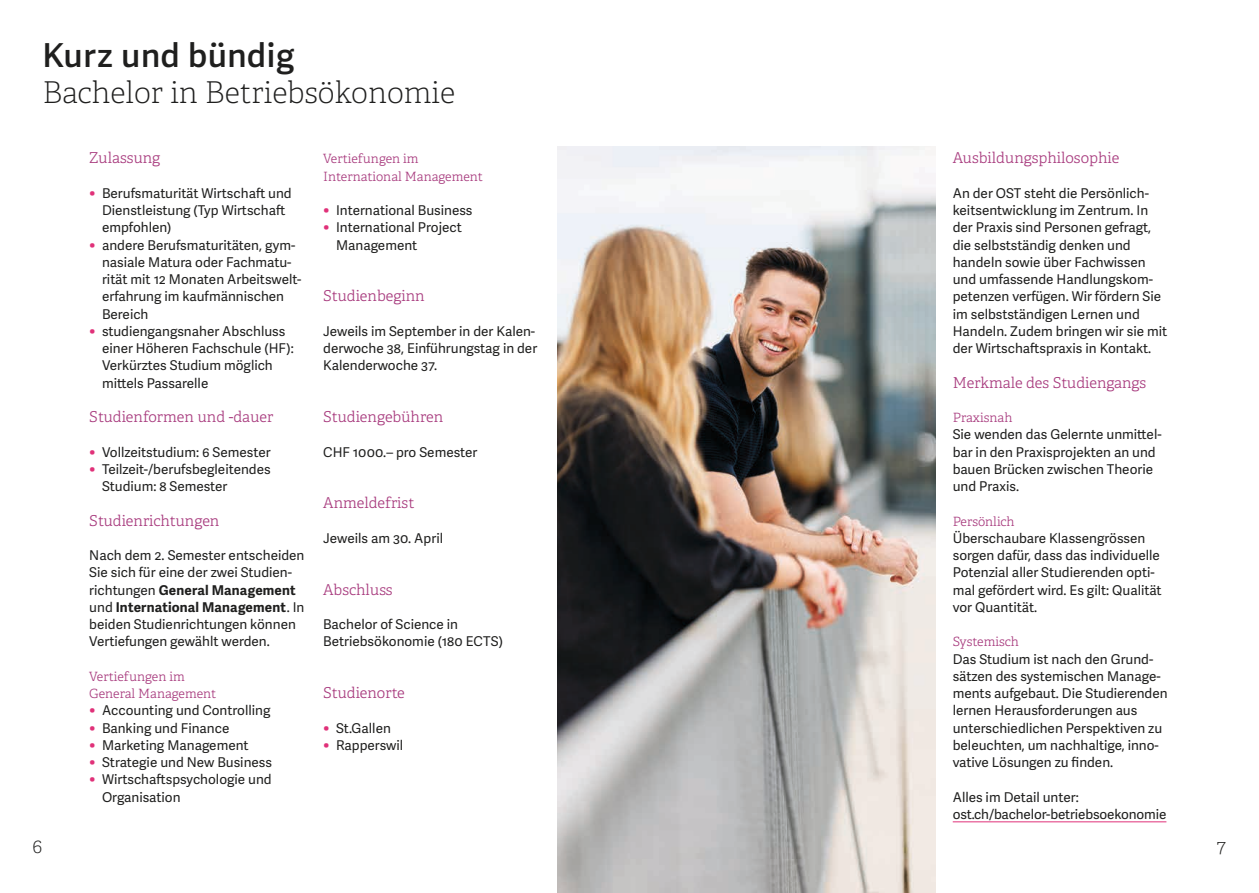
<style>
.page{position:relative;width:1259px;height:893px;background:#fff}
.page>*{position:absolute;margin:0;border:0;box-sizing:border-box;transform-origin:0 0}
.t1{font:600 33px "Adelle Sans";letter-spacing:.015em;color:#1f1f1e}
.t2{font:100 30px "Adelle";color:#1f1f1e}
.t3{font:100 19.5px "Adelle";color:#1f1f1e}
.t4{font:300 15px "Adelle";color:#a83b7e}
.t5{font:13.5px/17.2px "Adelle Sans";color:#1f1f1e}
.t6{font:300 12.75px/17.2px "Adelle";color:#a83b7e}
.s1{font-size:16.5px;color:#e03179}
.s2{font-weight:700}
</style>
<div class="page">
<hr style="left:952px;top:821px;width:214px;height:1px;background:#e03179">
<img style="left:557px;top:146px;width:378px;height:747px">
<h1 class="t1" style="left:43px;top:37px;width:253px">Kurz und bündig</h1>
<h2 class="t2" style="left:43px;top:75px;width:414px">Bachelor in Betriebsökonomie</h2>
<p class="t4" style="left:89px;top:149px;width:72px">Zulassung</p>
<p class="t5" style="left:102px;top:185px;width:191px;text-indent:-13px"><span class="s1">•</span> Berufsmaturität Wirtschaft und<br>Dienstleistung (Typ Wirtschaft empfohlen)</p>
<p class="t5" style="left:102px;top:237px;width:201px;text-indent:-13px"><span class="s1">•</span> andere Berufsmaturitäten, gym&shy;nasiale Matura oder Fachmatu&shy;rität mit 12 Monaten Arbeitswelt&shy;erfahrung im kaufmännischen<br>Bereich</p>
<p class="t5" style="left:102px;top:323px;width:193px;text-indent:-13px"><span class="s1">•</span> studiengangsnaher Abschluss einer Höheren Fachschule (HF):<br>Verkürztes Studium möglich mittels Passarelle</p>
<p class="t4" style="left:89px;top:408px;width:185px">Studienformen und -dauer</p>
<p class="t5" style="left:89px;top:444px;width:183px"><span class="s1">•</span> Vollzeitstudium: 6 Semester</p>
<p class="t5" style="left:102px;top:461px;width:170px;text-indent:-13px"><span class="s1">•</span> Teilzeit-/berufsbegleitendes<br>Studium: 8 Semester</p>
<p class="t4" style="left:89px;top:511px;width:132px">Studienrichtungen</p>
<p class="t5" style="left:89px;top:547px;width:217px">Nach dem 2. Semester entscheiden Sie sich für eine der zwei Studien&shy;richtungen <span class="s2">General Management </span>und <span class="s2">International Management</span>. In beiden Studienrichtungen können Vertiefungen gewählt werden.</p>
<p class="t6" style="left:89px;top:668px;width:129px">Vertiefungen im<br>General Management</p>
<p class="t5" style="left:89px;top:702px;width:183px"><span class="s1">•</span> Accounting und Controlling</p>
<p class="t5" style="left:89px;top:720px;width:142px"><span class="s1">•</span> Banking und Finance</p>
<p class="t5" style="left:89px;top:737px;width:161px"><span class="s1">•</span> Marketing Management</p>
<p class="t5" style="left:89px;top:754px;width:184px"><span class="s1">•</span> Strategie und New Business</p>
<p class="t5" style="left:102px;top:771px;width:171px;text-indent:-13px"><span class="s1">•</span> Wirtschaftspsychologie und<br>Organisation</p>
<p class="t6" style="left:323px;top:150px;width:161px">Vertiefungen im<br>International Management</p>
<p class="t5" style="left:323px;top:202px;width:151px"><span class="s1">•</span> International Business</p>
<p class="t5" style="left:336px;top:219px;width:127px;text-indent:-13px"><span class="s1">•</span> International Project<br>Management</p>
<p class="t4" style="left:323px;top:287px;width:103px">Studienbeginn</p>
<p class="t5" style="left:323px;top:323px;width:215px">Jeweils im September in der Kalen&shy;derwoche 38, Einführungstag in der<br>Kalenderwoche 37.</p>
<p class="t4" style="left:323px;top:408px;width:122px">Studiengebühren</p>
<p class="t5" style="left:323px;top:444px;width:156px">CHF 1000.– pro Semester</p>
<p class="t4" style="left:323px;top:494px;width:93px">Anmeldefrist</p>
<p class="t5" style="left:323px;top:530px;width:121px">Jeweils am 30. April</p>
<p class="t4" style="left:323px;top:580px;width:71px">Abschluss</p>
<p class="t5" style="left:323px;top:616px;width:181px">Bachelor of Science in<br>Betriebsökonomie (180 ECTS)</p>
<p class="t4" style="left:323px;top:684px;width:83px">Studienorte</p>
<p class="t5" style="left:323px;top:720px;width:69px"><span class="s1">•</span> St.Gallen</p>
<p class="t5" style="left:323px;top:737px;width:81px"><span class="s1">•</span> Rapperswil</p>
<p class="t4" style="left:952px;top:149px;width:168px">Ausbildungsphilosophie</p>
<p class="t5" style="left:952px;top:185px;width:216px">An der OST steht die Persönlich&shy;keitsentwicklung im Zentrum. In der Praxis sind Personen gefragt, die selbstständig denken und handeln sowie über Fachwissen und umfassende Handlungskom&shy;petenzen verfügen. Wir fördern Sie im selbstständigen Lernen und<br>Handeln. Zudem bringen wir sie mit der Wirtschaftspraxis in Kontakt.</p>
<p class="t4" style="left:952px;top:373px;width:195px">Merkmale des Studiengangs</p>
<p class="t6" style="left:952px;top:409px;width:61px">Praxisnah</p>
<p class="t5" style="left:952px;top:426px;width:210px">Sie wenden das Gelernte unmittel&shy;bar in den Praxisprojekten an und bauen Brücken zwischen Theorie und Praxis.</p>
<p class="t6" style="left:952px;top:513px;width:63px">Persönlich</p>
<p class="t5" style="left:952px;top:530px;width:210px">Überschaubare Klassengrössen sorgen dafür, dass das individuelle<br>Potenzial aller Studierenden opti&shy;mal gefördert wird. Es gilt: Qualität vor Quantität.</p>
<p class="t6" style="left:952px;top:633px;width:68px">Systemisch</p>
<p class="t5" style="left:952px;top:651px;width:216px">Das Studium ist nach den Grund&shy;sätzen des systemischen Manage&shy;ments aufgebaut. Die Studierenden lernen Herausforderungen aus unterschiedlichen Perspektiven zu beleuchten, um nachhaltige, inno&shy;vative Lösungen zu finden.</p>
<p class="t5" style="left:952px;top:789px;width:215px">Alles im Detail unter: ost.ch/bachelor-betriebsoekonomie</p>
<h3 class="t3" style="left:33px;top:835px;width:11px">6</h3>
<h3 class="t3" style="left:1216px;top:835px;width:11px">7</h3>
</div>
